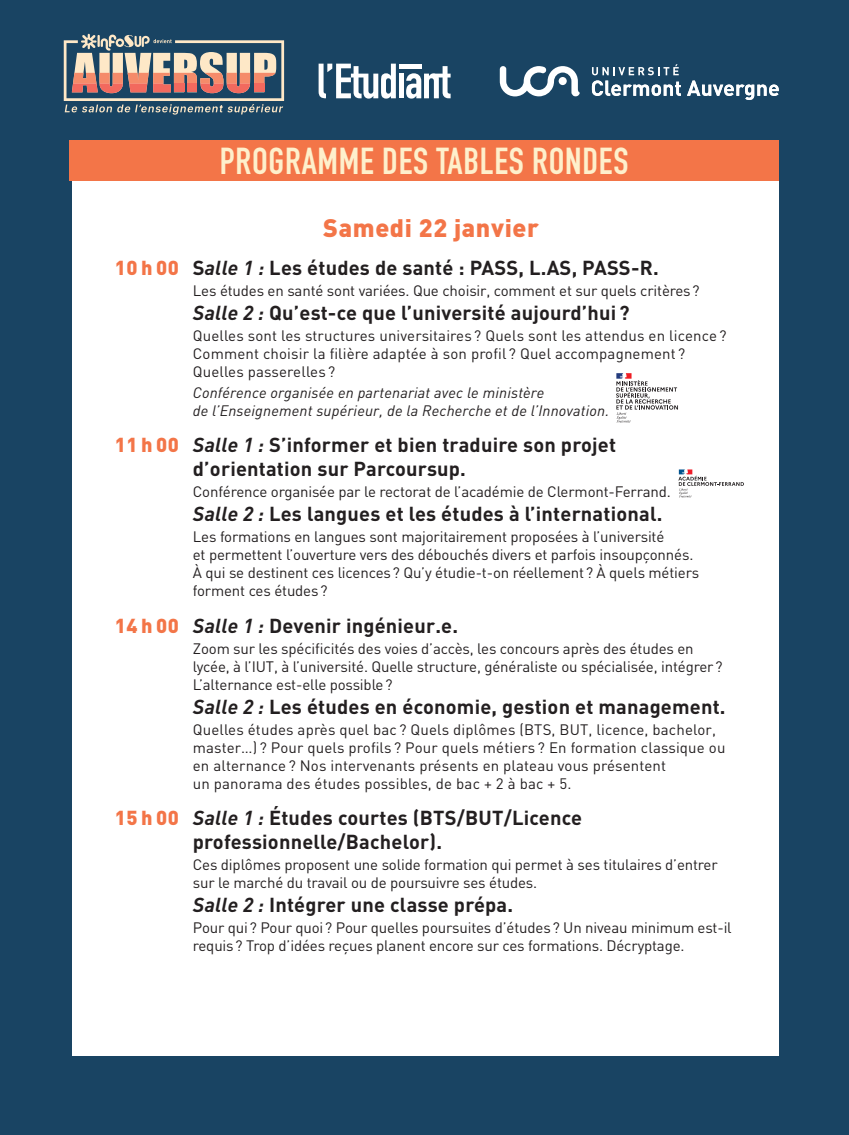
<style>
.page{position:relative;width:849px;height:1135px;background:#fff}
.page>*{position:absolute;margin:0;border:0;box-sizing:border-box;transform-origin:0 0}
.t1{font:37px "DIN Engschrift";letter-spacing:.02em;color:#fef0cc}
.t2{font:900 25px "DIN";letter-spacing:.025em;color:#f37548}
.t3{font:700 20px/24px "DIN";letter-spacing:.01em;color:#231f20}
.t4{font:15px/18px "DIN";letter-spacing:-.01em;color:#231f20}
.t5{font:15px/18px "DIN";letter-spacing:.01em;color:#231f20}
.t6{font:italic 15px/18px "DIN";letter-spacing:.01em;color:#231f20}
.s1{font-weight:900;color:#f37548}
.s2{font-style:italic}
</style>
<div class="page">
<div style="left:0;top:0;width:848px;height:1135px;background:#194463"></div>
<div style="left:398px;top:74px;width:5px;height:24px;background:#fff"></div>
<div style="left:398px;top:64px;width:23px;height:5px;background:#fff"></div>
<svg style="left:406px;top:66px;width:44px;height:33px"></svg>
<svg style="left:318px;top:64px;width:77px;height:35px"></svg>
<svg style="left:687px;top:81px;width:91px;height:19px"></svg>
<svg style="left:591px;top:64px;width:89px;height:32px"></svg>
<svg style="left:499px;top:66px;width:80px;height:31px"></svg>
<svg style="left:64px;top:34px;width:220px;height:81px"></svg>
<div style="left:254px;top:83px;width:10px;height:9px;background:#f2695e"></div>
<div style="left:72px;top:173px;width:706px;height:883px;background:#fff"></div>
<svg style="left:616px;top:373px;width:61px;height:49px"></svg>
<svg style="left:678px;top:469px;width:65px;height:28px"></svg>
<div style="left:69px;top:141px;width:709px;height:40px;background:#f37548"></div>
<h1 class="t1" style="left:220px;top:139px;width:410px">PROGRAMME DES TABLES RONDES</h1>
<h2 class="t2" style="left:323px;top:211px;width:217px">Samedi 22 janvier</h2>
<h3 class="t3" style="left:115px;top:255px;width:545px"><span class="s1">10 h 00</span> S<span class="s2">alle 1 :</span> Les études de santé : PASS, L.AS, PASS-R.</h3>
<p class="t4" style="left:193px;top:281px;width:508px">Les études en santé sont variées. Que choisir, comment et sur quels critères?</p>
<h3 class="t3" style="left:193px;top:300px;width:438px"><span class="s2">Salle 2 :</span> Qu’est-ce que l’université aujourd’hui ?</h3>
<p class="t5" style="left:193px;top:326px;width:535px">Quelles sont les structures universitaires ? Quels sont les attendus en licence ?<br>Comment choisir la filière adaptée à son profil ? Quel accompagnement ?<br>Quelles passerelles ?</p>
<p class="t6" style="left:193px;top:383px;width:417px">Conférence organisée en partenariat avec le ministère<br>de l’Enseignement supérieur, de la Recherche et de l’Innovation.</p>
<h3 class="t3" style="left:193px;top:432px;width:424px;text-indent:-78px"><span class="s1">11 h 00</span> <span class="s2">Salle 1 :</span> S’informer et bien traduire son projet d’orientation sur Parcoursup.</h3>
<p class="t4" style="left:193px;top:482px;width:479px">Conférence organisée par le rectorat de l’académie de Clermont-Ferrand.</p>
<h3 class="t3" style="left:193px;top:501px;width:471px"><span class="s2">Salle 2 :</span> Les langues et les études à l’international.</h3>
<p class="t4" style="left:193px;top:527px;width:507px">Les formations en langues sont majoritairement proposées à l’université<br>et permettent l’ouverture vers des débouchés divers et parfois insoupçonnés.<br>À qui se destinent ces licences? Qu’y étudie-t-on réellement? À quels métiers forment ces études?</p>
<h3 class="t3" style="left:115px;top:613px;width:345px"><span class="s1">14 h 00</span> <span class="s2">Salle 1 :</span> Devenir ingénieur.e.</h3>
<p class="t4" style="left:193px;top:639px;width:531px">Zoom sur les spécificités des voies d’accès, les concours après des études en lycée, à l’IUT, à l’université. Quelle structure, généraliste ou spécialisée, intégrer?<br>L’alternance est-elle possible?</p>
<h3 class="t3" style="left:193px;top:694px;width:534px"><span class="s2">Salle 2 :</span> Les études en économie, gestion et management.</h3>
<p class="t5" style="left:193px;top:720px;width:534px">Quelles études après quel bac ? Quels diplômes (BTS, BUT, licence, bachelor, master…) ? Pour quels profils ? Pour quels métiers ? En formation classique ou en alternance ? Nos intervenants présents en plateau vous présentent<br>un panorama des études possibles, de bac + 2 à bac + 5.</p>
<h3 class="t3" style="left:193px;top:805px;width:390px;text-indent:-78px"><span class="s1">15 h 00</span> <span class="s2">Salle 1 :</span> Études courtes (BTS/BUT/Licence professionnelle/Bachelor).</h3>
<p class="t4" style="left:193px;top:855px;width:526px">Ces diplômes proposent une solide formation qui permet à ses titulaires d’entrer sur le marché du travail ou de poursuivre ses études.</p>
<h3 class="t3" style="left:193px;top:892px;width:322px"><span class="s2">Salle 2 :</span> Intégrer une classe prépa.</h3>
<p class="t4" style="left:193px;top:918px;width:540px">Pour qui? Pour quoi? Pour quelles poursuites d’études? Un niveau minimum est-il requis? Trop d’idées reçues planent encore sur ces formations. Décryptage.</p>
</div>
